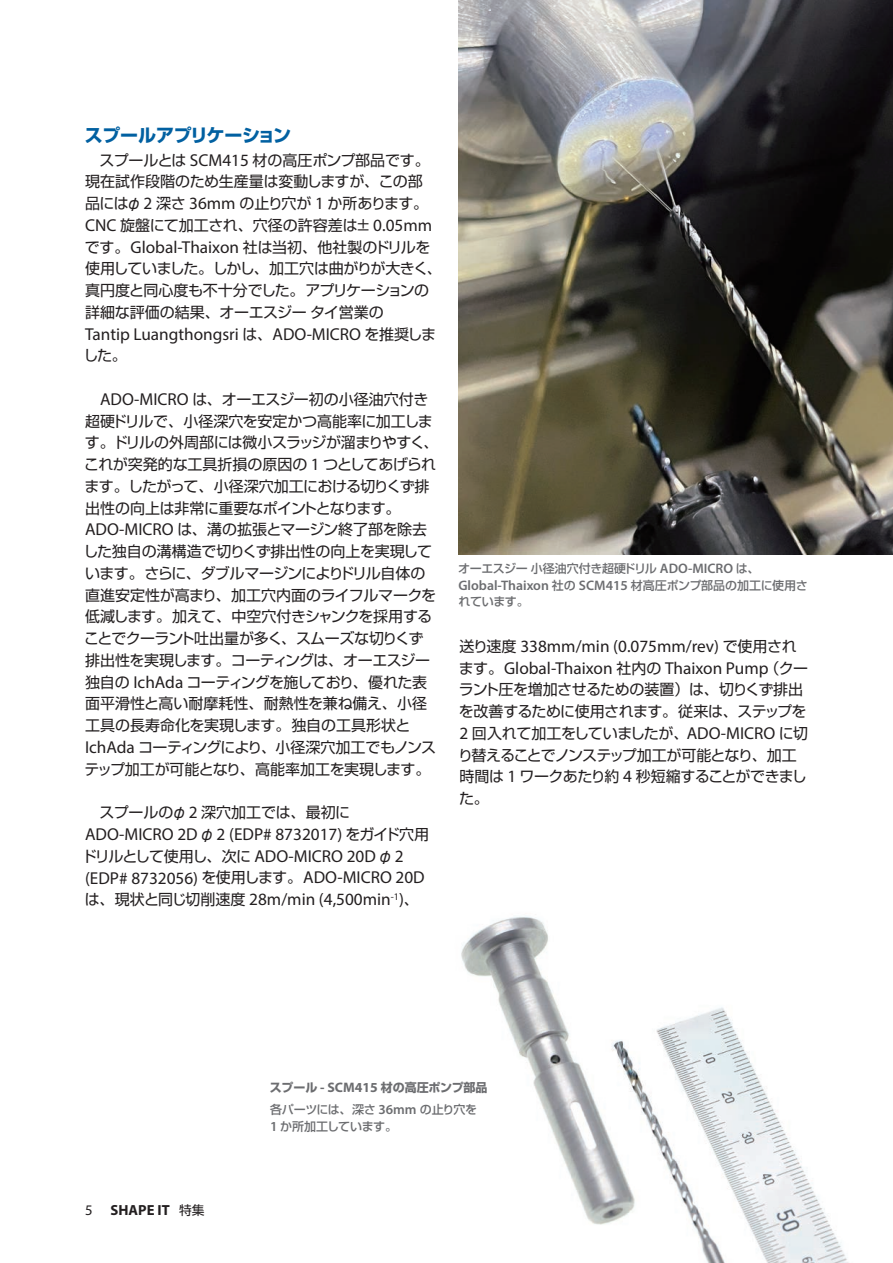
<style>
.page{position:relative;width:893px;height:1263px;background:#fff}
.page>*{position:absolute;margin:0;border:0;box-sizing:border-box;transform-origin:0 0}
.t1{font:700 18px "Shin Go Pro";letter-spacing:-.02em;color:#0160a1}
.t2{font:17.25px/21.8px "Myriad Pro";color:#231f20}
.t3{font:15px/21.8px "Shin Go Pro";letter-spacing:-.03em;color:#231f20}
.t4{font:15px "Shin Go Pro";letter-spacing:-.075em;color:#231f20}
.t5{font:15px "Shin Go Pro";letter-spacing:-.005em;color:#231f20}
.t6{font:700 14.7px "Myriad Pro";color:#231f20}
.t7{font:600 13.8px "Myriad Pro";color:#6c6d70}
.t8{font:500 12px/22.5px "Shin Go Pro";letter-spacing:-.025em;color:#6c6d70}
.s1{font-family:"Myriad Pro";font-size:17.25px}
.s2{font-family:"Shin Go Pro";font-size:15px}
.s3{font-family:"Myriad Pro";font-weight:600;font-size:13.8px}
.s4{font-family:"Shin Go Pro";font-weight:500;font-size:12px}
.s5{font-weight:400}
.s6{font-family:"Shin Go Pro";font-weight:400;font-size:12.75px}
.s7{font-weight:700}
.s8{font-family:"Myriad Pro";font-weight:700;font-size:13.8px}
</style>
<div class="page">
<img style="left:461px;top:916px;width:388px;height:347px">
<img style="left:459px;top:0;width:434px;height:554px">
<p class="t1" style="left:85px;top:120px;width:208px">スプールアプリケーション</p>
<p class="t3" style="left:85px;top:147px;width:358px;text-indent:15px">スプールとは <span class="s1">SCM415</span> 材の高圧ポンプ部品です。現在試作段階のため生産量は変動しますが、この部<br>品にはφ<span class="s1">2</span> 深さ <span class="s1">36mm</span> の止り穴が <span class="s1">1</span> か所あります。<br><span class="s1">CNC</span> 旋盤にて加工され、穴径の許容差は±<span class="s1">0.05mm</span>です。<span class="s1">Global-Thaixon</span> 社は当初、他社製のドリルを使用していました。しかし、加工穴は曲がりが大きく、真円度と同心度も不十分でした。アプリケーションの詳細な評価の結果、オーエスジータイ営業の</p>
<p class="t2" style="left:85px;top:323px;width:353px">Tantip Luangthongsri <span class="s2">は、</span>ADO-MICRO <span class="s2">を推奨しま</span></p>
<p class="t3" style="left:84px;top:343px;width:45px">した。</p>
<p class="t3" style="left:84px;top:387px;width:356px;text-indent:16px"><span class="s1">ADO-MICRO</span> は、オーエスジー初の小径油穴付き超硬ドリルで、小径深穴を安定かつ高能率に加工します。ドリルの外周部には微小スラッジが溜まりやすく、これが突発的な工具折損の原因の <span class="s1">1</span> つとしてあげられます。したがって、小径深穴加工における切りくず排出性の向上は非常に重要なポイントとなります。<br><span class="s1">ADO-MICRO</span> は、溝の拡張とマージン終了部を除去した独自の溝構造で切りくず排出性の向上を実現しています。さらに、ダブルマージンによりドリル自体の直進安定性が高まり、加工穴内面のライフルマークを低減します。加えて、中空穴付きシャンクを採用することでクーラント吐出量が多く、スムーズな切りくず排出性を実現します。コーティングは、オーエスジー独自の <span class="s1">IchAda</span> コーティングを施しており、優れた表面平滑性と高い耐摩耗性、耐熱性を兼ね備え、小径工具の長寿命化を実現します。独自の工具形状と<br><span class="s1">IchAda</span> コーティングにより、小径深穴加工でもノンステップ加工が可能となり、高能率加工を実現します。</p>
<p class="t5" style="left:100px;top:800px;width:252px">スプールのφ<span class="s1">2</span> 深穴加工では、最初に</p>
<p class="t2" style="left:85px;top:823px;width:346px">ADO-MICRO 2D <span class="s2">φ</span>2 (EDP# 8732017) <span class="s2">をガイド穴用</span></p>
<p class="t4" style="left:82px;top:844px;width:323px">ドリルとして使用し、次に <span class="s1">ADO-MICRO 20D</span> φ<span class="s1">2</span></p>
<p class="t2" style="left:85px;top:866px;width:341px">(EDP# 8732056) <span class="s2">を使用します。</span>ADO-MICRO 20D<span class="s2">は、現状と同じ切削速度</span> 28m/min (4,500min<sup>-1</sup>)<span class="s2">、</span></p>
<p class="t8" style="left:458px;top:556px;width:303px">オーエスジー小径油穴付き超硬ドリル <span class="s3">ADO-MICRO</span> は、</p>
<p class="t7" style="left:458px;top:576px;width:351px">Global-Thaixon <span class="s4">社の</span> SCM415 <span class="s4">材高圧ポンプ部品の加工に使用さ</span></p>
<p class="t8" style="left:458px;top:589px;width:72px">れています。</p>
<p class="t2" style="left:459px;top:635px;width:351px"><span class="s2">送り速度</span> 338mm/min (0.075mm/rev) <span class="s2">で使用されます。</span>Global-Thaixon <span class="s2">社内の</span> Thaixon Pump<span class="s2">（クー</span></p>
<p class="t3" style="left:458px;top:677px;width:352px">ラント圧を増加させるための装置）は、切りくず排出を改善するために使用されます。従来は、ステップを<br><span class="s1">2</span> 回入れて加工をしていましたが、<span class="s1">ADO-MICRO</span> に切り替えることでノンステップ加工が可能となり、加工時間は <span class="s1">1</span> ワークあたり約 <span class="s1">4</span> 秒短縮することができました。</p>
<p class="t6" style="left:85px;top:1200px;width:121px"><span class="s5">5</span> SHAPE IT <span class="s6">特集</span></p>
<p class="t8" style="left:270px;top:1074px;width:219px"><span class="s7">スプール</span> <span class="s8">- SCM415</span> <span class="s7">材の高圧ポンプ部品</span>各パーツには、深さ <span class="s3">36mm</span> の止り穴を</p>
<p class="t8" style="left:270px;top:1113px;width:129px"><span class="s3">1</span> か所加工しています。</p>
</div>
